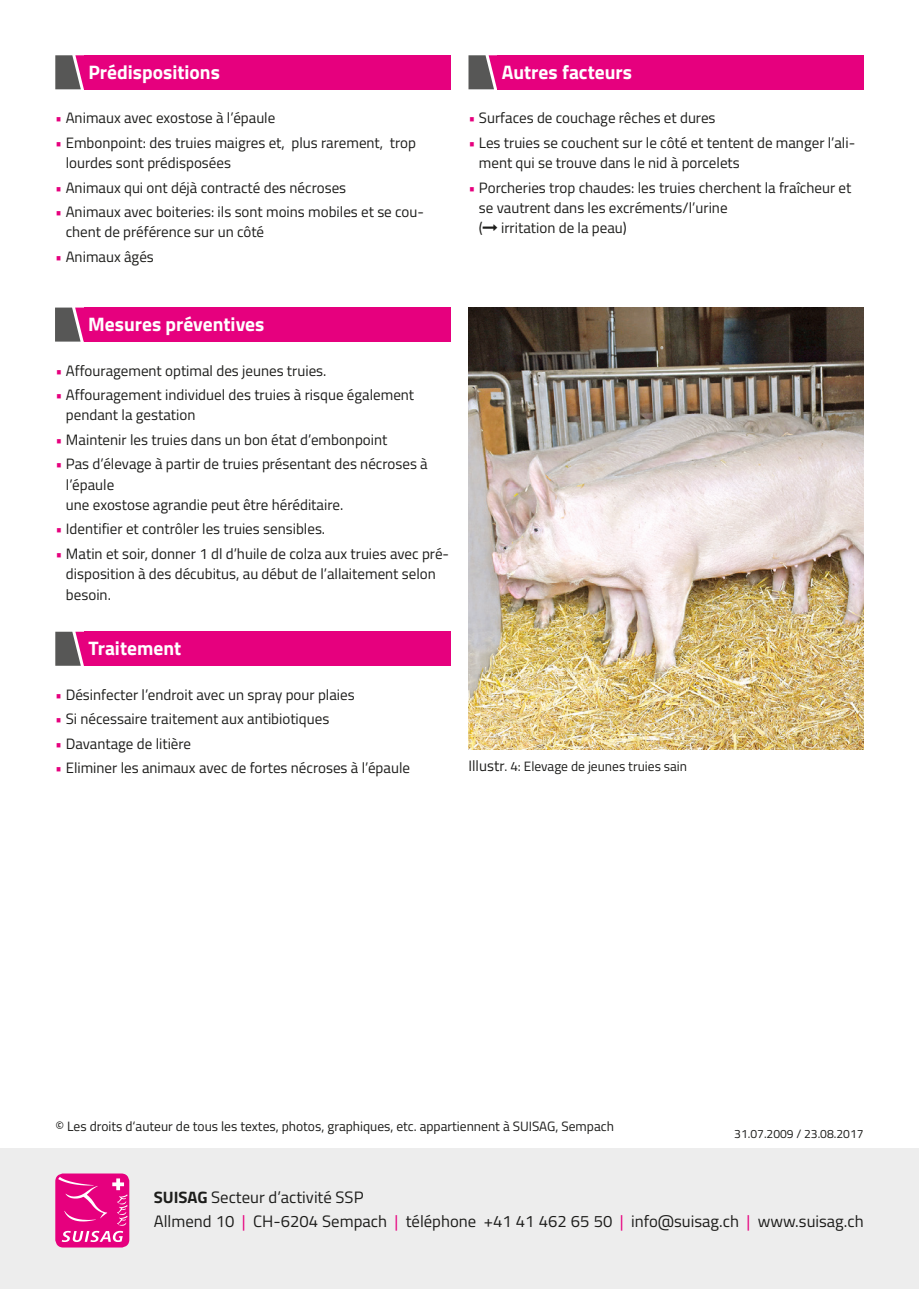
<style>
.page{position:relative;width:919px;height:1289px;background:#fff}
.page>*{position:absolute;margin:0;border:0;box-sizing:border-box;transform-origin:0 0}
.t1{font:700 19.5px "Titillium Web";color:#fff}
.t2{font:16.5px/24px "Titillium Web";color:#1d1d1b}
.SUISAG___Fliesstext{font:15px/20.2px "Titillium Web";color:#1d1d1b}
.t3{font:13.5px "Titillium Web";color:#1d1d1b}
.t4{font:12px "Titillium Web";color:#1d1d1b}
.s1{color:#e6007e}
.s2{font-size:15px}
.s3{font-weight:700}
</style>
<div class="page">
<div style="left:0;top:1148px;width:918px;height:140px;background:#ededed"></div>
<div style="left:55px;top:1173px;width:74px;height:74px;background:#e6007e;border-radius:8px"></div>
<svg style="left:58px;top:1177px;width:69px;height:64px"></svg>
<svg style="left:55px;top:55px;width:29px;height:34px"></svg>
<div style="left:84px;top:55px;width:366px;height:34px;background:#e6007e"></div>
<svg style="left:55px;top:631px;width:29px;height:34px"></svg>
<div style="left:84px;top:631px;width:366px;height:34px;background:#e6007e"></div>
<svg style="left:468px;top:55px;width:29px;height:34px"></svg>
<div style="left:497px;top:55px;width:366px;height:34px;background:#e6007e"></div>
<svg style="left:55px;top:307px;width:29px;height:34px"></svg>
<div style="left:84px;top:307px;width:366px;height:34px;background:#e6007e"></div>
<img style="left:468px;top:307px;width:395px;height:442px">
<p class="t1" style="left:88px;top:57px;width:133px">Prédispositions</p>
<p class="SUISAG___Fliesstext" style="left:55px;top:107px;width:221px"><span class="s1">•</span> Animaux avec exostose à l’épaule</p>
<p class="SUISAG___Fliesstext" style="left:66px;top:132px;width:352px;text-indent:-10px"><span class="s1">•</span> Embonpoint: des truies maigres et, plus rarement, trop lourdes sont prédisposées</p>
<p class="SUISAG___Fliesstext" style="left:55px;top:176px;width:292px"><span class="s1">•</span> Animaux qui ont déjà contracté des nécroses</p>
<p class="SUISAG___Fliesstext" style="left:66px;top:201px;width:360px;text-indent:-10px"><span class="s1">•</span> Animaux avec boiteries: ils sont moins mobiles et se cou&shy;chent de préférence sur un côté</p>
<p class="SUISAG___Fliesstext" style="left:55px;top:246px;width:100px"><span class="s1">•</span> Animaux âgés</p>
<p class="t1" style="left:88px;top:309px;width:178px">Mesures préventives</p>
<p class="SUISAG___Fliesstext" style="left:56px;top:359px;width:272px"><span class="s1">•</span> Affouragement optimal des jeunes truies.</p>
<p class="SUISAG___Fliesstext" style="left:66px;top:384px;width:350px;text-indent:-10px"><span class="s1">•</span> Affouragement individuel des truies à risque également pendant la gestation</p>
<p class="SUISAG___Fliesstext" style="left:56px;top:429px;width:333px"><span class="s1">•</span> Maintenir les truies dans un bon état d’embonpoint</p>
<p class="SUISAG___Fliesstext" style="left:66px;top:453px;width:363px;text-indent:-10px"><span class="s1">•</span> Pas d’élevage à partir de truies présentant des nécroses à l’épaule<br>une exostose agrandie peut être héréditaire.</p>
<p class="SUISAG___Fliesstext" style="left:56px;top:518px;width:271px"><span class="s1">•</span> Identifier et contrôler les truies sensibles.</p>
<p class="SUISAG___Fliesstext" style="left:66px;top:543px;width:384px;text-indent:-10px"><span class="s1">•</span> Matin et soir, donner 1 dl d’huile de colza aux truies avec pré&shy;disposition à des décubitus, au début de l’allaitement selon besoin.</p>
<p class="t1" style="left:88px;top:633px;width:94px">Traitement</p>
<p class="SUISAG___Fliesstext" style="left:55px;top:683px;width:301px"><span class="s1">•</span> Désinfecter l’endroit avec un spray pour plaies</p>
<p class="SUISAG___Fliesstext" style="left:55px;top:708px;width:275px"><span class="s1">•</span> Si nécessaire traitement aux antibiotiques</p>
<p class="SUISAG___Fliesstext" style="left:55px;top:732px;width:137px"><span class="s1">•</span> Davantage de litière</p>
<p class="SUISAG___Fliesstext" style="left:55px;top:757px;width:356px"><span class="s1">•</span> Eliminer les animaux avec de fortes nécroses à l’épaule</p>
<p class="t1" style="left:501px;top:57px;width:132px">Autres facteurs</p>
<p class="SUISAG___Fliesstext" style="left:468px;top:107px;width:248px"><span class="s1">•</span> Surfaces de couchage rêches et dures</p>
<p class="SUISAG___Fliesstext" style="left:479px;top:132px;width:378px;text-indent:-10px"><span class="s1">•</span> Les truies se couchent sur le côté et tentent de manger l’ali&shy;ment qui se trouve dans le nid à porcelets</p>
<p class="SUISAG___Fliesstext" style="left:479px;top:176px;width:374px;text-indent:-10px"><span class="s1">•</span> Porcheries trop chaudes: les truies cherchent la fraîcheur et se vautrent dans les excréments/l’urine<br>( irritation de la peau)</p>
<p class="t3" style="left:468px;top:756px;width:220px"><span class="s2">Illustr</span>. 4: Elevage de jeunes truies sain</p>
<p class="t3" style="left:56px;top:1116px;width:560px">© Les droits d‘auteur de tous les textes, photos, graphiques, etc. appartiennent à SUISAG, Sempach</p>
<p class="t4" style="left:734px;top:1124px;width:131px">31.07.2009 / 23.08.2017</p>
<p class="t2" style="left:154px;top:1183px;width:711px"><span class="s3">SUISAG</span> Secteur d’activité SSP<br>Allmend 10 <span class="s1">|</span> CH-6204 Sempach <span class="s1">|</span> téléphone +41 41 462 65 50 <span class="s1">|</span> info@suisag.ch <span class="s1">|</span> www.suisag.ch</p>
</div>
